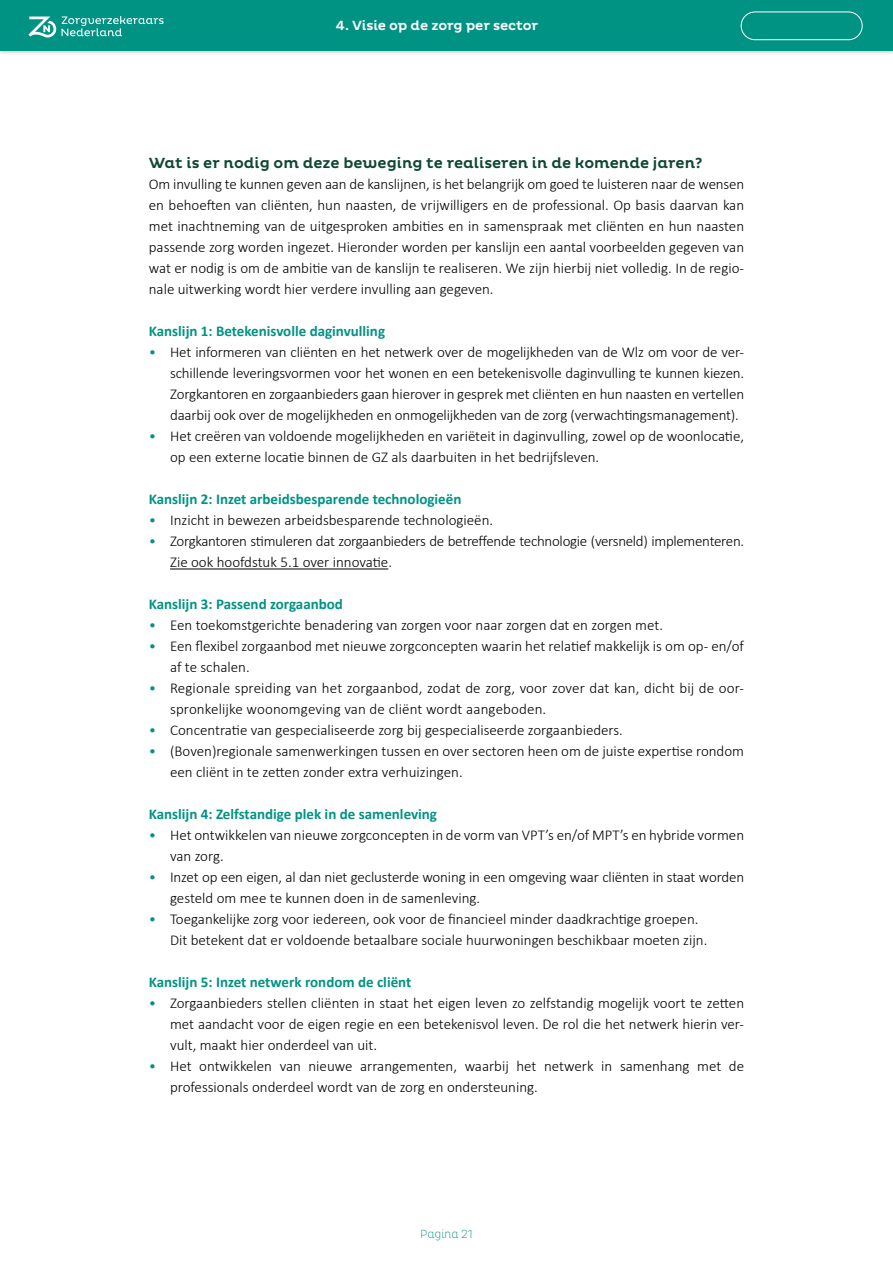
<style>
.page{position:relative;width:893px;height:1263px;background:#fff}
.page>*{position:absolute;margin:0;border:0;box-sizing:border-box;transform-origin:0 0}
.t1{font:300 15px/21px "Calibri";color:#000}
.t2{font:700 15px "Calibri";color:#009383}
.t3{font:300 15px/21px "Calibri";letter-spacing:-.02em;color:#000}
.t4{font:500 15px "Pluto";color:#0f4735}
.t5{font:500 13.5px "Pluto";letter-spacing:-.01em;color:#fff}
.t6{font:200 12px "Pluto Cond";color:#009383}
.s1{color:#009383}
</style>
<div class="page">
<hr style="left:170px;top:569px;width:218px;height:1px;background:#000">
<div style="left:0;top:0;width:893px;height:56px;background:#000;opacity:.4"></div>
<div style="left:0;top:0;width:893px;height:50px;background:#009383"></div>
<div style="left:741px;top:12px;width:121px;height:28px;border:1px solid #fff;border-radius:14px"></div>
<svg style="left:28px;top:16px;width:136px;height:21px"></svg>
<p class="t5" style="left:336px;top:18px;width:204px">4. Visie op de zorg per sector</p>
<p class="t4" style="left:149px;top:154px;width:555px">Wat is er nodig om deze beweging te realiseren in de komende jaren?</p>
<p class="t1" style="left:149px;top:173px;width:597px">Om invulling te kunnen geven aan de kanslijnen, is het belangrijk om goed te luisteren naar de wensen</p>
<p class="t1" style="left:149px;top:194px;width:597px">en behoeften van cliënten, hun naasten, de vrijwilligers en de professional. Op basis daarvan kan met inachtneming van de uitgesproken ambities en in samenspraak met cliënten en hun naasten</p>
<p class="t1" style="left:149px;top:236px;width:597px">passende zorg worden ingezet. Hieronder worden per kanslijn een aantal voorbeelden gegeven van</p>
<p class="t1" style="left:149px;top:257px;width:597px">wat er nodig is om de ambitie van de kanslijn te realiseren. We zijn hierbij niet volledig. In de regio-</p>
<p class="t1" style="left:149px;top:278px;width:346px">nale uitwerking wordt hier verdere invulling aan gegeven.</p>
<h5 class="t2" style="left:149px;top:320px;width:238px">Kanslijn 1: Betekenisvolle daginvulling</h5>
<p class="t1" style="left:149px;top:341px;width:597px;text-align:right"><span class="s1">•</span> Het informeren van cliënten en het netwerk over de mogelijkheden van de Wlz om voor de ver&shy;schillende leveringsvormen voor het wonen en een betekenisvolle daginvulling te kunnen kiezen.</p>
<p class="t1" style="left:170px;top:383px;width:576px">Zorgkantoren en zorgaanbieders gaan hierover in gesprek met cliënten en hun naasten en vertellen daarbij ook over de mogelijkheden en onmogelijkheden van de zorg (verwachtingsmanagement).</p>
<p class="t1" style="left:170px;top:425px;width:576px;text-indent:-21px"><span class="s1">•</span> Het creëren van voldoende mogelijkheden en variëteit in daginvulling, zowel op de woonlocatie, op een externe locatie binnen de GZ als daarbuiten in het bedrijfsleven.</p>
<h5 class="t2" style="left:149px;top:488px;width:314px">Kanslijn 2: Inzet arbeidsbesparende technologieën</h5>
<p class="t1" style="left:149px;top:509px;width:346px"><span class="s1">•</span> Inzicht in bewezen arbeidsbesparende technologieën.</p>
<p class="t3" style="left:170px;top:530px;width:576px;text-indent:-21px"><span class="s1">•</span> Zorgkantoren stimuleren dat zorgaanbieders de betreffende technologie (versneld) implementeren.<br>Zie ook hoofdstuk 5.1 over innovatie.</p>
<h5 class="t2" style="left:149px;top:593px;width:196px">Kanslijn 3: Passend zorgaanbod</h5>
<p class="t1" style="left:149px;top:614px;width:516px"><span class="s1">•</span> Een toekomstgerichte benadering van zorgen voor naar zorgen dat en zorgen met.</p>
<p class="t1" style="left:170px;top:635px;width:576px;text-indent:-21px"><span class="s1">•</span> Een flexibel zorgaanbod met nieuwe zorgconcepten waarin het relatief makkelijk is om op- en/of af te schalen.</p>
<p class="t1" style="left:170px;top:677px;width:576px;text-indent:-21px"><span class="s1">•</span> Regionale spreiding van het zorgaanbod, zodat de zorg, voor zover dat kan, dicht bij de oor&shy;spronkelijke woonomgeving van de cliënt wordt aangeboden.</p>
<p class="t1" style="left:149px;top:719px;width:476px"><span class="s1">•</span> Concentratie van gespecialiseerde zorg bij gespecialiseerde zorgaanbieders.</p>
<p class="t1" style="left:170px;top:740px;width:576px;text-indent:-21px"><span class="s1">•</span> (Boven)regionale samenwerkingen tussen en over sectoren heen om de juiste expertise rondom een cliënt in te zetten zonder extra verhuizingen.</p>
<h5 class="t2" style="left:149px;top:803px;width:290px">Kanslijn 4: Zelfstandige plek in de samenleving</h5>
<p class="t1" style="left:170px;top:824px;width:576px;text-indent:-21px"><span class="s1">•</span> Het ontwikkelen van nieuwe zorgconcepten in de vorm van VPT’s en/of MPT’s en hybride vormen van zorg.</p>
<p class="t1" style="left:170px;top:866px;width:576px;text-indent:-21px"><span class="s1">•</span> Inzet op een eigen, al dan niet geclusterde woning in een omgeving waar cliënten in staat worden gesteld om mee te kunnen doen in de samenleving.</p>
<p class="t1" style="left:170px;top:908px;width:539px;text-indent:-21px"><span class="s1">•</span> Toegankelijke zorg voor iedereen, ook voor de financieel minder daadkrachtige groepen.<br>Dit betekent dat er voldoende betaalbare sociale huurwoningen beschikbaar moeten zijn.</p>
<h5 class="t2" style="left:149px;top:971px;width:264px">Kanslijn 5: Inzet netwerk rondom de cliënt</h5>
<p class="t1" style="left:170px;top:992px;width:576px;text-align:justify;text-indent:-21px"><span class="s1">•</span> Zorgaanbieders stellen cliënten in staat het eigen leven zo zelfstandig mogelijk voort te zetten met aandacht voor de eigen regie en een betekenisvol leven. De rol die het netwerk hierin ver&shy;vult, maakt hier onderdeel van uit.</p>
<p class="t1" style="left:170px;top:1055px;width:576px;text-indent:-21px"><span class="s1">•</span> Het ontwikkelen van nieuwe arrangementen, waarbij het netwerk in samenhang met de professionals onderdeel wordt van de zorg en ondersteuning.</p>
<p class="t6" style="left:420px;top:1227px;width:54px">Pagina 21</p>
</div>
